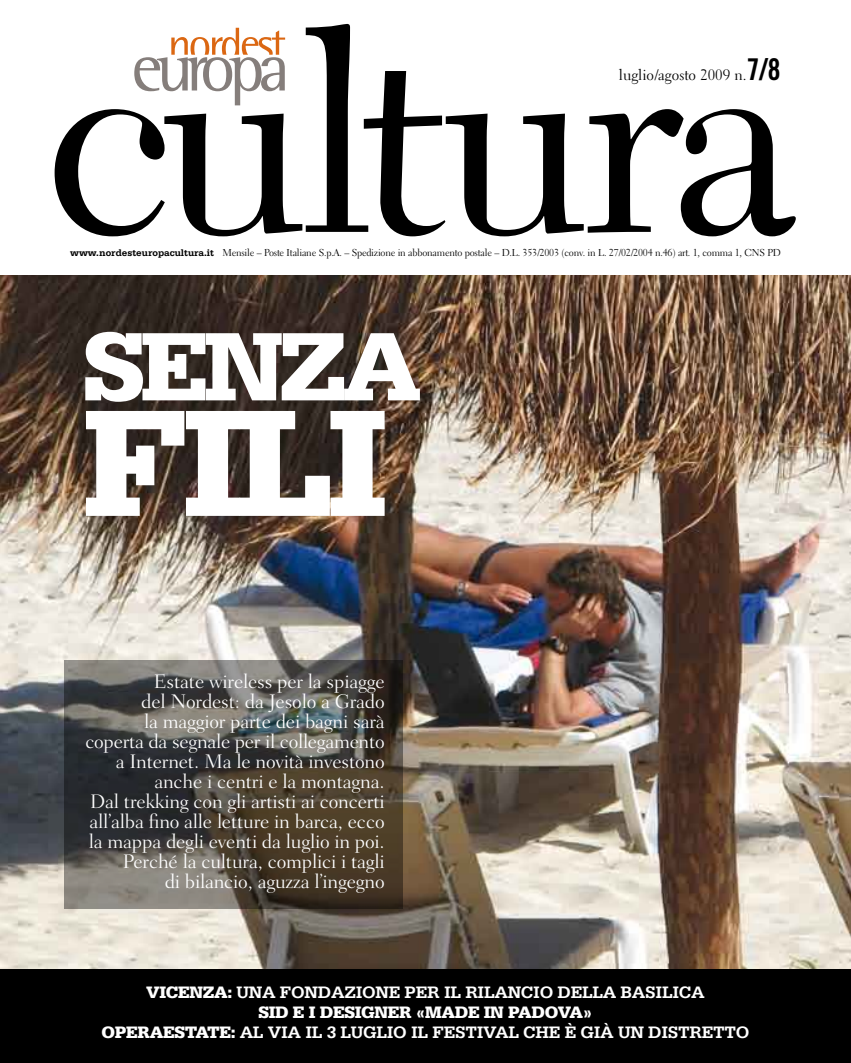
<style>
.page{position:relative;width:851px;height:1063px;background:#fff}
.page>*{position:absolute;margin:0;border:0;box-sizing:border-box;transform-origin:0 0}
.t1{font:900 160.5px "Serifa";color:#fff}
.t2{font:900 102.75px "Serifa";letter-spacing:-.05em;color:#fff}
.t3{font:300 20px/20px "Fairfield LH";letter-spacing:-.01em;color:#fff;text-align:right}
.t4{font:700 17.5px/20px "Serifa";letter-spacing:-.02em;color:#fff;text-align:center}
.t5{font:15px "Electra LH";color:#000}
.t6{font:10px "Electra LH";letter-spacing:-.02em;color:#000}
.s1{font-family:"Trade Gothic Bold Cond Twenty";font-size:30px}
.s2{font-family:"Serifa";font-weight:700}
.s3{font-weight:900}
</style>
<div class="page">
<img style="left:0;top:275px;width:850px;height:695px">
<svg style="left:64px;top:660px;width:338px;height:249px;background:#4f4b44"></svg>
<div style="left:0;top:970px;width:850px;height:93px;background:#000"></div>
<svg style="left:55px;top:24px;width:740px;height:212px"></svg>
<p class="t5" style="left:618px;top:65px;width:163px">luglio/agosto 2009 n.<span class="s1">7/8</span></p>
<p class="t6" style="left:70px;top:246px;width:712px"><span class="s2">WWW.NORDESTEUROPACULTURA.IT</span> Mensile – Poste Italiane S.p.A. – Spedizione in abbonamento postale – D.L. 353/2003 (conv. in L. 27/02/2004 n.46) art. 1, comma 1, CNS PD</p>
<h2 class="t2" style="left:83px;top:306px;width:340px">SENZA</h2>
<h1 class="t1" style="left:83px;top:369px;width:307px">FILI</h1>
<p class="t3" style="left:85px;top:672px;width:301px">Estate wireless per la spiagge<br>del Nordest: da Jesolo a Grado<br>la maggior parte dei bagni sarà coperta da segnale per il collegamento a Internet. Ma le novità investono anche i centri e la montagna.<br>Dal trekking con gli artisti ai concerti all’alba fino alle letture in barca, ecco la mappa degli eventi da luglio in poi.<br>Perché la cultura, complici i tagli<br>di bilancio, aguzza l’ingegno</p>
<p class="t4" style="left:101px;top:982px;width:645px"><span class="s3">VICENZA:</span> UNA FONDAZIONE PER IL RILANCIO DELLA BASILICA<br><span class="s3">SID E I DESIGNER «MADE IN PADOVA»<br>OPERAESTATE:</span> AL VIA IL 3 LUGLIO IL FESTIVAL CHE È GIÀ UN DISTRETTO</p>
</div>
